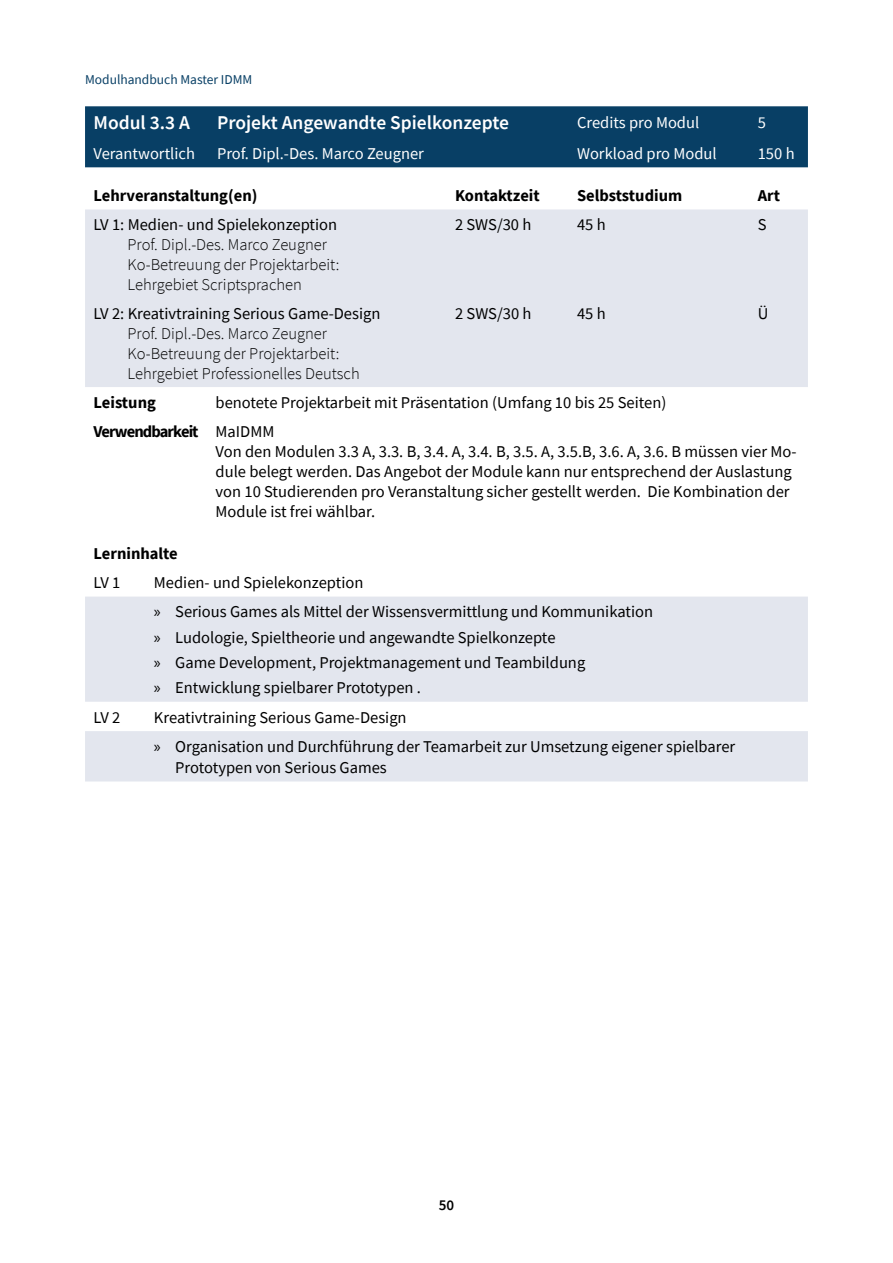
<style>
.page{position:relative;width:893px;height:1263px;background:#fff}
.page>*{position:absolute;margin:0;border:0;box-sizing:border-box;transform-origin:0 0}
.t1{font:600 19.5px "Source Sans Pro";color:#fff}
.t2{font:16.5px/29.4px "Source Sans Pro";color:#000}
.t3{font:300 16.5px/19.8px "Source Sans Pro";color:#000}
.t4{font:16.5px "Source Sans Pro";color:#fff}
.t5{font:700 16.5px "Source Sans Pro";color:#000}
.t6{font:600 15px "Source Sans Pro";color:#000}
.t7{font:13.5px "Source Sans Pro";color:#083f65}
.s1{font-weight:700}
.s2{font-family:"Myriad Pro"}
</style>
<div class="page">
<div style="left:85px;top:106px;width:723px;height:61px;background:#083f65"></div>
<svg style="left:85px;top:209px;width:723px;height:572px;fill:#e3e6ee"></svg>
<p class="t7" style="left:85px;top:71px;width:169px">Modulhandbuch Master IDMM</p>
<p class="t1" style="left:94px;top:110px;width:98px">Modul 3.3 A</p>
<p class="t1" style="left:217px;top:110px;width:293px">Projekt Angewandte Spielkonzepte</p>
<p class="t4" style="left:577px;top:112px;width:124px">Credits pro Modul</p>
<p class="t4" style="left:758px;top:112px;width:10px">5</p>
<p class="t4" style="left:94px;top:143px;width:103px">Verantwortlich</p>
<p class="t4" style="left:217px;top:143px;width:208px">Prof. Dipl.-Des. Marco Zeugner</p>
<p class="t4" style="left:577px;top:143px;width:141px">Workload pro Modul</p>
<p class="t4" style="left:758px;top:143px;width:38px">150 h</p>
<p class="t5" style="left:94px;top:184px;width:165px">Lehrveranstaltung(en)</p>
<p class="t5" style="left:455px;top:184px;width:86px">Kontaktzeit</p>
<p class="t5" style="left:577px;top:184px;width:107px">Selbststudium</p>
<p class="t5" style="left:758px;top:184px;width:24px">Art</p>
<p class="t2" style="left:94px;top:210px;width:245px">LV 1: Medien- und Spielekonzeption</p>
<p class="t3" style="left:128px;top:235px;width:213px">Prof. Dipl.-Des. Marco Zeugner<br>Ko-Betreuung der Projektarbeit:<br>Lehrgebiet Scriptsprachen</p>
<p class="t2" style="left:455px;top:210px;width:78px">2 SWS/30 h</p>
<p class="t2" style="left:577px;top:210px;width:30px">45 h</p>
<p class="t2" style="left:758px;top:210px;width:10px">S</p>
<p class="t2" style="left:94px;top:299px;width:288px">LV 2: Kreativtraining Serious Game-Design</p>
<p class="t3" style="left:128px;top:324px;width:234px">Prof. Dipl.-Des. Marco Zeugner<br>Ko-Betreuung der Projektarbeit:<br>Lehrgebiet Professionelles Deutsch</p>
<p class="t2" style="left:455px;top:299px;width:78px">2 SWS/30 h</p>
<p class="t2" style="left:577px;top:299px;width:30px">45 h</p>
<p class="t2" style="left:758px;top:299px;width:12px">Ü</p>
<p class="t2" style="left:94px;top:388px;width:574px;text-indent:122px">benotete Projektarbeit mit Präsentation (Umfang 10 bis 25 Seiten)<br><span class="s1">Verwendbarkeit</span> MaIDMM</p>
<p class="t2" style="left:216px;top:442px;width:582px;line-height:19.8px">Von den Modulen 3.3 A, 3.3. B, 3.4. A, 3.4. B, 3.5. A, 3.5.B, 3.6. A, 3.6. B müssen vier Mo&shy;dule belegt werden. Das Angebot der Module kann nur entsprechend der Auslastung von 10 Studierenden pro Veranstaltung sicher gestellt werden. Die Kombination der Module ist frei wählbar.</p>
<p class="t5" style="left:94px;top:542px;width:86px">Lerninhalte</p>
<p class="t2" style="left:94px;top:568px;width:28px">LV 1</p>
<p class="t2" style="left:154px;top:568px;width:501px">Medien- und Spielekonzeption<br><span class="s2">»</span> Serious Games als Mittel der Wissensvermittlung und Kommunikation</p>
<p class="t2" style="left:154px;top:624px;width:433px;line-height:25.2px"><span class="s2">»</span> Ludologie, Spieltheorie und angewandte Spielkonzepte<br><span class="s2">»</span> Game Development, Projektmanagement und Teambildung <span class="s2">»</span> Entwicklung spielbarer Prototypen .</p>
<p class="t2" style="left:94px;top:702px;width:28px">LV 2</p>
<p class="t2" style="left:154px;top:702px;width:583px">Kreativtraining Serious Game-Design<br><span class="s2">»</span> Organisation und Durchführung der Teamarbeit zur Umsetzung eigener spielbarer</p>
<p class="t2" style="left:175px;top:753px;width:213px">Prototypen von Serious Games</p>
<p class="t5" style="left:94px;top:391px;width:64px">Leistung</p>
<p class="t6" style="left:439px;top:1195px;width:17px">50</p>
</div>
